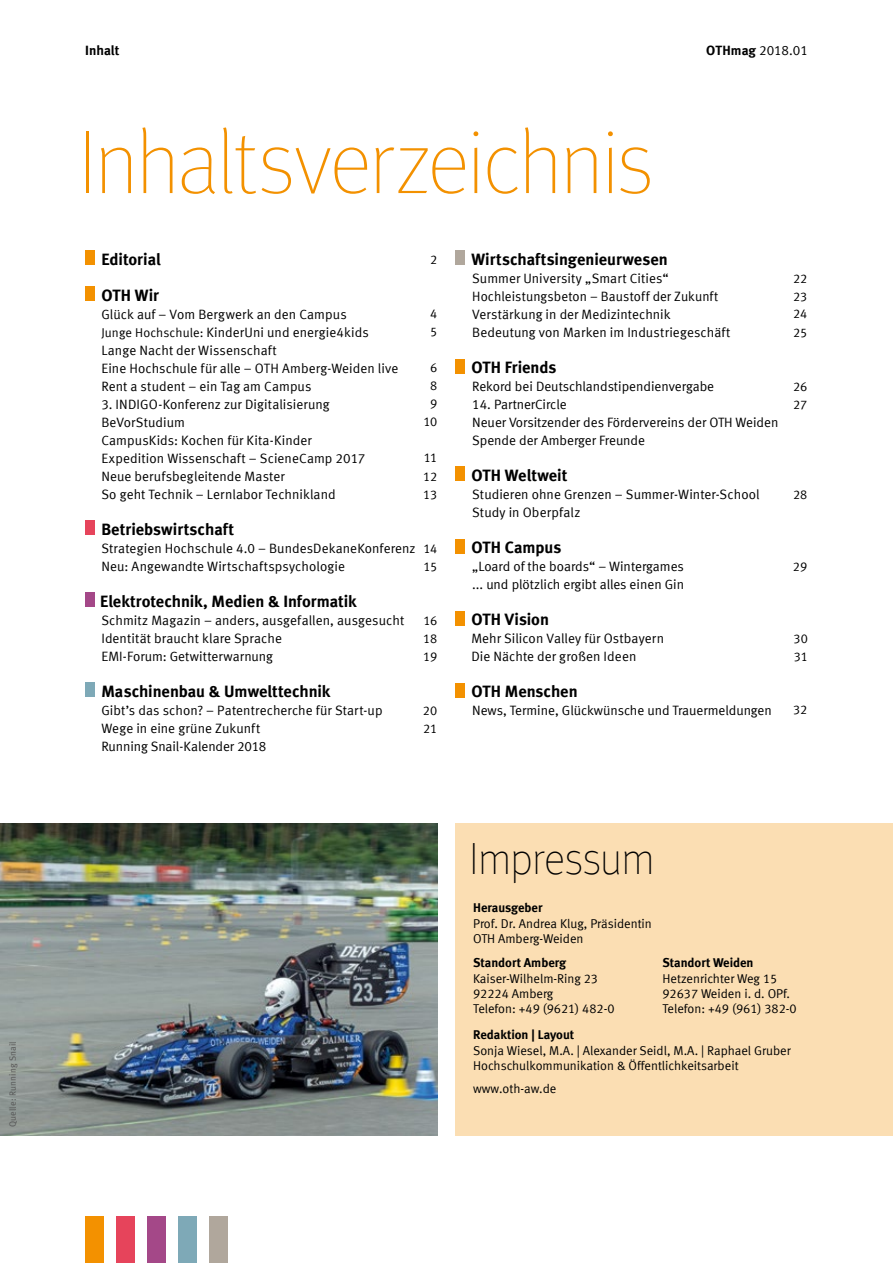
<style>
.page{position:relative;width:893px;height:1263px;background:#fff}
.page>*{position:absolute;margin:0;border:0;box-sizing:border-box;transform-origin:0 0}
.Headline_grau{font:100 90px "Meta Offc";letter-spacing:-.025em;color:#f39100}
.Headline_grau-2{font:100 45px "Meta Offc";letter-spacing:-.015em;color:#000}
.Fließtext_-_ohne_Blo{font:16.5px "Meta Bold LF";color:#000}
.Inhaltsverzeichnis{font:13.5px/18px "Meta Normal LF";letter-spacing:.005em;color:#000}
.Fließtext_-_ohne_Blo-2{font:13.5px "Meta Normal LF";letter-spacing:.005em;color:#000}
.Headline_grau-3{font:13.5px "Meta Normal LF";letter-spacing:-.005em;color:#000}
.Headline_grau-4{font:13.5px "Meta Bold LF";letter-spacing:.005em;color:#000}
.Fließtext_-_ohne_Blo-3{font:12.75px "Meta Normal LF";color:#000}
.t1{font:12.75px "Meta Bold LF";color:#000}
.Bildquelle{font:9px "Meta Normal LF";letter-spacing:.02em;color:#565656}
.s1{font-family:"Meta Bold LF"}
.s2{font-size:12.75px}
</style>
<div class="page">
<img style="left:0;top:823px;width:438px;height:312px">
<div style="left:455px;top:823px;width:438px;height:312px;background:#fbdeb3"></div>
<div style="left:85px;top:1216px;width:18px;height:47px;background:#f39100"></div>
<div style="left:116px;top:1216px;width:18px;height:47px;background:#e6445b"></div>
<div style="left:147px;top:1216px;width:19px;height:47px;background:#a44888"></div>
<div style="left:178px;top:1216px;width:19px;height:47px;background:#7ea9b7"></div>
<div style="left:210px;top:1216px;width:18px;height:47px;background:#b0a79c"></div>
<div style="left:85px;top:251px;width:10px;height:14px;background:#f39100"></div>
<div style="left:85px;top:521px;width:10px;height:14px;background:#e6445b"></div>
<div style="left:85px;top:592px;width:10px;height:15px;background:#a44888"></div>
<div style="left:85px;top:287px;width:10px;height:14px;background:#f39100"></div>
<div style="left:455px;top:539px;width:10px;height:14px;background:#f39100"></div>
<div style="left:455px;top:359px;width:10px;height:14px;background:#f39100"></div>
<div style="left:85px;top:682px;width:10px;height:15px;background:#7ea9b7"></div>
<div style="left:455px;top:251px;width:10px;height:14px;background:#b0a79c"></div>
<div style="left:455px;top:466px;width:10px;height:15px;background:#f39100"></div>
<div style="left:455px;top:611px;width:10px;height:14px;background:#f39100"></div>
<div style="left:455px;top:683px;width:10px;height:14px;background:#f39100"></div>
<p class="Bildquelle" style="left:8px;top:1127px;width:87px;rotate:-90deg">Quelle: Running Snail</p>
<h1 class="Headline_grau-4" style="left:85px;top:42px;width:36px">Inhalt</h1>
<h1 class="Headline_grau-3" style="left:706px;top:43px;width:103px"><span class="s1">OTHmag</span> 2018.01</h1>
<h1 class="Headline_grau" style="left:78px;top:112px;width:577px">Inhaltsverzeichnis</h1>
<p class="Fließtext_-_ohne_Blo" style="left:101px;top:249px;width:61px">Editorial</p>
<p class="Fließtext_-_ohne_Blo-3" style="left:430px;top:252px;width:9px">2</p>
<p class="Fließtext_-_ohne_Blo" style="left:101px;top:285px;width:59px">OTH Wir</p>
<p class="Inhaltsverzeichnis" style="left:101px;top:305px;width:269px">Glück auf – Vom Bergwerk an den Campus<br><span class="s2">Junge Hochschule:</span> KinderUni und energie4kids<br>Lange Nacht der Wissenschaft</p>
<p class="Inhaltsverzeichnis" style="left:101px;top:359px;width:299px">Eine Hochschule für alle – OTH Amberg-Weiden live</p>
<p class="Inhaltsverzeichnis" style="left:101px;top:377px;width:212px">Rent a student – ein Tag am Campus</p>
<p class="Inhaltsverzeichnis" style="left:101px;top:395px;width:230px">3. INDIGO-Konferenz zur Digitalisierung<br>BeVorStudium</p>
<p class="Inhaltsverzeichnis" style="left:101px;top:431px;width:212px">CampusKids: Kochen für Kita-Kinder</p>
<p class="Inhaltsverzeichnis" style="left:101px;top:449px;width:265px">Expedition Wissenschaft – ScieneCamp 2017<br>Neue berufsbegleitende Master<br>So geht Technik – Lernlabor Technikland</p>
<p class="Fließtext_-_ohne_Blo" style="left:101px;top:519px;width:134px">Betriebswirtschaft</p>
<p class="Inhaltsverzeichnis" style="left:101px;top:539px;width:316px">Strategien Hochschule 4.0 – BundesDekaneKonferenz<br>Neu: Angewandte Wirtschaftspsychologie</p>
<p class="Fließtext_-_ohne_Blo" style="left:100px;top:591px;width:258px">Elektrotechnik, Medien &amp; Informatik</p>
<p class="Inhaltsverzeichnis" style="left:101px;top:611px;width:304px">Schmitz Magazin – anders, ausgefallen, ausgesucht<br>Identität braucht klare Sprache<br>EMI-Forum: Getwitterwarnung</p>
<p class="Fließtext_-_ohne_Blo" style="left:101px;top:681px;width:231px">Maschinenbau &amp; Umwelttechnik</p>
<p class="Inhaltsverzeichnis" style="left:101px;top:701px;width:283px">Gibt’s das schon? – Patentrecherche für Start-up<br>Wege in eine grüne Zukunft</p>
<p class="Inhaltsverzeichnis" style="left:101px;top:737px;width:167px">Running Snail-Kalender 2018</p>
<p class="Fließtext_-_ohne_Blo-3" style="left:430px;top:306px;width:9px">4</p>
<p class="Fließtext_-_ohne_Blo-3" style="left:430px;top:324px;width:9px">5</p>
<p class="Fließtext_-_ohne_Blo-3" style="left:430px;top:360px;width:9px">6</p>
<p class="Fließtext_-_ohne_Blo-3" style="left:430px;top:378px;width:9px">8</p>
<p class="Fließtext_-_ohne_Blo-3" style="left:430px;top:396px;width:9px">9</p>
<p class="Fließtext_-_ohne_Blo-3" style="left:423px;top:414px;width:15px">10</p>
<p class="Fließtext_-_ohne_Blo-3" style="left:424px;top:450px;width:15px">11</p>
<p class="Fließtext_-_ohne_Blo-3" style="left:423px;top:469px;width:16px">12</p>
<p class="Fließtext_-_ohne_Blo-3" style="left:423px;top:487px;width:16px">13</p>
<p class="Fließtext_-_ohne_Blo-3" style="left:423px;top:541px;width:15px">14</p>
<p class="Fließtext_-_ohne_Blo-3" style="left:423px;top:559px;width:15px">15</p>
<p class="Fließtext_-_ohne_Blo-3" style="left:423px;top:613px;width:15px">16</p>
<p class="Fließtext_-_ohne_Blo-3" style="left:423px;top:631px;width:16px">18</p>
<p class="Fließtext_-_ohne_Blo-3" style="left:423px;top:649px;width:16px">19</p>
<p class="Fließtext_-_ohne_Blo-3" style="left:423px;top:703px;width:16px">20</p>
<p class="Fließtext_-_ohne_Blo-3" style="left:423px;top:721px;width:16px">21</p>
<p class="Fließtext_-_ohne_Blo" style="left:471px;top:249px;width:198px">Wirtschaftsingenieurwesen</p>
<p class="Inhaltsverzeichnis" style="left:472px;top:269px;width:198px">Summer University „Smart Cities“</p>
<p class="Inhaltsverzeichnis" style="left:472px;top:287px;width:248px">Hochleistungsbeton – Baustoff der Zukunft<br>Verstärkung in der Medizintechnik</p>
<p class="Inhaltsverzeichnis" style="left:472px;top:323px;width:260px">Bedeutung von Marken im Industriegeschäft</p>
<p class="Fließtext_-_ohne_Blo" style="left:471px;top:357px;width:87px">OTH Friends</p>
<p class="Inhaltsverzeichnis" style="left:472px;top:377px;width:244px">Rekord bei Deutschlandstipendienvergabe</p>
<p class="Inhaltsverzeichnis" style="left:472px;top:395px;width:96px">14. PartnerCircle</p>
<p class="Inhaltsverzeichnis" style="left:472px;top:413px;width:308px">Neuer Vorsitzender des Fördervereins der OTH Weiden</p>
<p class="Inhaltsverzeichnis" style="left:472px;top:431px;width:174px">Spende der Amberger Freunde</p>
<p class="Fließtext_-_ohne_Blo" style="left:471px;top:465px;width:98px">OTH Weltweit</p>
<p class="Inhaltsverzeichnis" style="left:472px;top:485px;width:289px">Studieren ohne Grenzen – Summer-Winter-School<br>Study in Oberpfalz</p>
<p class="Fließtext_-_ohne_Blo" style="left:471px;top:537px;width:92px">OTH Campus</p>
<p class="Inhaltsverzeichnis" style="left:472px;top:557px;width:213px">„Loard of the boards“ – Wintergames</p>
<p class="Inhaltsverzeichnis" style="left:472px;top:575px;width:214px">... und plötzlich ergibt alles einen Gin</p>
<p class="Fließtext_-_ohne_Blo" style="left:471px;top:609px;width:79px">OTH Vision</p>
<p class="Fließtext_-_ohne_Blo-2" style="left:471px;top:631px;width:194px">Mehr Silicon Valley für Ostbayern</p>
<p class="Fließtext_-_ohne_Blo-2" style="left:471px;top:649px;width:166px">Die Nächte der großen Ideen</p>
<p class="Fließtext_-_ohne_Blo" style="left:471px;top:681px;width:108px">OTH Menschen</p>
<p class="Inhaltsverzeichnis" style="left:472px;top:701px;width:301px">News, Termine, Glückwünsche und Trauermeldungen</p>
<p class="Fließtext_-_ohne_Blo-3" style="left:793px;top:271px;width:16px">22</p>
<p class="Fließtext_-_ohne_Blo-3" style="left:793px;top:289px;width:16px">23</p>
<p class="Fließtext_-_ohne_Blo-3" style="left:793px;top:307px;width:16px">24</p>
<p class="Fließtext_-_ohne_Blo-3" style="left:793px;top:325px;width:16px">25</p>
<p class="Fließtext_-_ohne_Blo-3" style="left:793px;top:379px;width:16px">26</p>
<p class="Fließtext_-_ohne_Blo-3" style="left:793px;top:397px;width:16px">27</p>
<p class="Fließtext_-_ohne_Blo-3" style="left:793px;top:487px;width:16px">28</p>
<p class="Fließtext_-_ohne_Blo-3" style="left:793px;top:559px;width:16px">29</p>
<p class="Fließtext_-_ohne_Blo-3" style="left:793px;top:631px;width:16px">30</p>
<p class="Fließtext_-_ohne_Blo-3" style="left:794px;top:649px;width:16px">31</p>
<p class="Fließtext_-_ohne_Blo-3" style="left:793px;top:702px;width:16px">32</p>
<h1 class="Headline_grau-2" style="left:469px;top:833px;width:187px">Impressum</h1>
<p class="t1" style="left:473px;top:900px;width:71px">Herausgeber</p>
<p class="Fließtext_-_ohne_Blo-3" style="left:473px;top:916px;width:180px">Prof. Dr. Andrea Klug, Präsidentin</p>
<p class="Fließtext_-_ohne_Blo-3" style="left:473px;top:931px;width:112px">OTH Amberg-Weiden</p>
<p class="t1" style="left:473px;top:955px;width:94px">Standort Amberg</p>
<p class="Fließtext_-_ohne_Blo-3" style="left:473px;top:971px;width:126px">Kaiser-Wilhelm-Ring 23</p>
<p class="Fließtext_-_ohne_Blo-3" style="left:473px;top:986px;width:82px">92224 Amberg</p>
<p class="Fließtext_-_ohne_Blo-3" style="left:473px;top:1001px;width:143px">Telefon: +49 (9621) 482-0</p>
<p class="t1" style="left:662px;top:955px;width:93px">Standort Weiden</p>
<p class="Fließtext_-_ohne_Blo-3" style="left:662px;top:971px;width:116px">Hetzenrichter Weg 15</p>
<p class="Fließtext_-_ohne_Blo-3" style="left:662px;top:986px;width:129px">92637 Weiden i. d. OPf.</p>
<p class="Fließtext_-_ohne_Blo-3" style="left:662px;top:1001px;width:136px">Telefon: +49 (961) 382-0</p>
<p class="t1" style="left:473px;top:1027px;width:103px">Redaktion | Layout</p>
<p class="Fließtext_-_ohne_Blo-3" style="left:473px;top:1043px;width:319px">Sonja Wiesel, M.A. | Alexander Seidl, M.A. | Raphael Gruber</p>
<p class="Fließtext_-_ohne_Blo-3" style="left:473px;top:1058px;width:267px">Hochschulkommunikation &amp; Öffentlichkeitsarbeit</p>
<p class="Fließtext_-_ohne_Blo-3" style="left:473px;top:1081px;width:85px">www.oth-aw.de</p>
</div>
